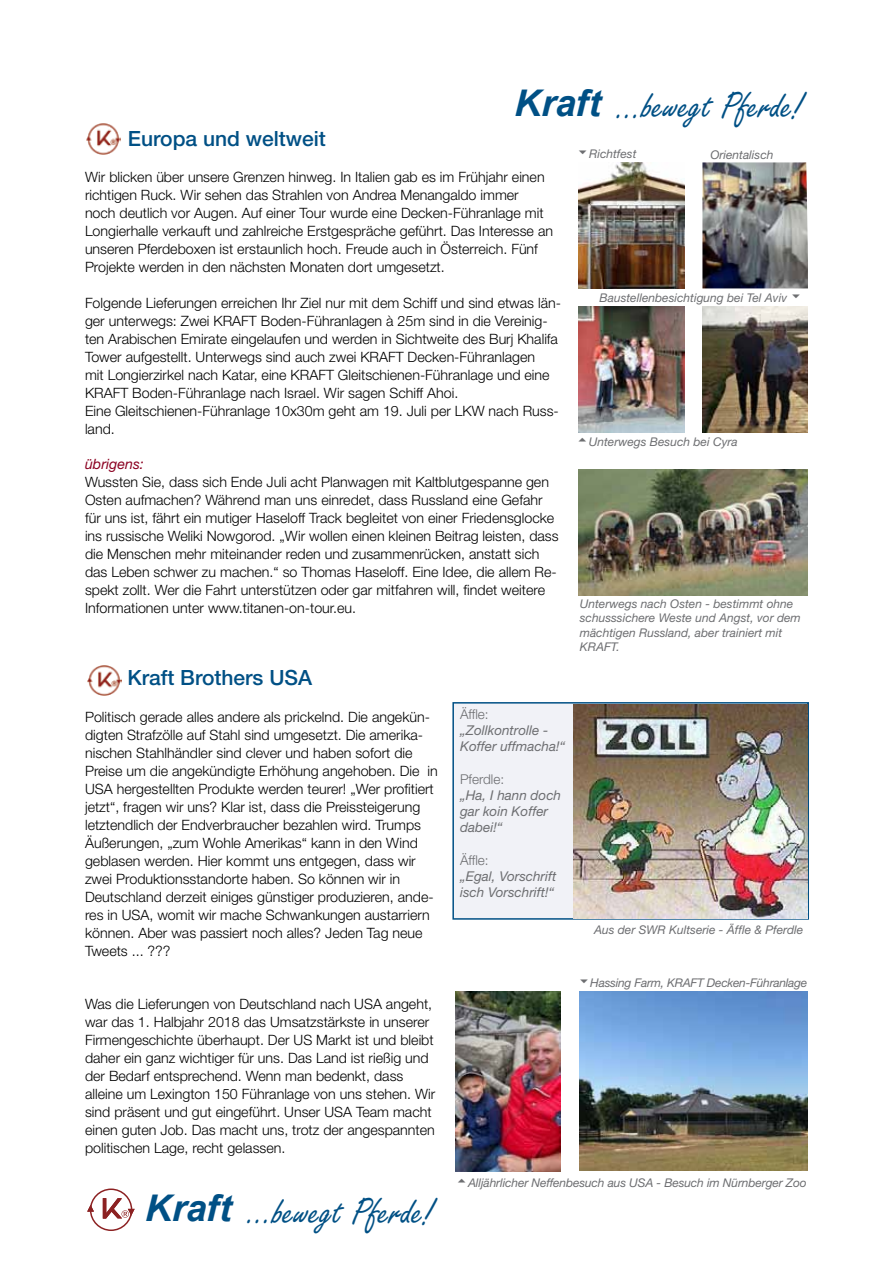
<style>
.page{position:relative;width:893px;height:1263px;background:#fff}
.page>*{position:absolute;margin:0;border:0;box-sizing:border-box;transform-origin:0 0}
.t1{font:40.05px "Freestyle Script";color:#005085}
.t2{font:500 21px "Helvetica Neue LT Std";color:#005085}
.t3{font:300 14.25px/18px "Helvetica Neue LT Std";color:#000}
.t4{font:italic 14.25px "Helvetica Neue LT Std";color:#8b0021}
.t5{font:italic 13.5px/16.2px "Helvetica Neue LT Std";color:#6d6e71}
.t6{font:300 13.5px "Helvetica Neue LT Std";color:#6d6e71}
.t7{font:italic 12px/14.4px "Helvetica Neue LT Std";color:#6d6e71}
.t8{font:italic 12px "Helvetica Neue LT Std";letter-spacing:-.02em;color:#6d6e71}
.s1{font-family:"Arial";font-weight:700;font-style:italic;font-size:36.75px}
</style>
<div class="page">
<div style="left:90px;top:1188px;width:42px;height:43px;border:1px solid #8c2122;border-radius:50%"></div>
<svg style="left:87px;top:1204px;width:7px;height:8px"></svg>
<svg style="left:103px;top:1198px;width:32px;height:21px"></svg>
<div style="left:452px;top:702px;width:357px;height:218px;background:#f1f2f7;border:2px solid #005085"></div>
<img style="left:573px;top:704px;width:234px;height:214px">
<img style="left:579px;top:306px;width:105px;height:126px">
<img style="left:579px;top:162px;width:105px;height:126px">
<img style="left:579px;top:992px;width:228px;height:179px">
<img style="left:87px;top:665px;width:34px;height:31px">
<img style="left:702px;top:162px;width:106px;height:126px">
<img style="left:86px;top:123px;width:34px;height:32px">
<img style="left:702px;top:306px;width:106px;height:126px">
<img style="left:579px;top:470px;width:229px;height:126px">
<img style="left:455px;top:992px;width:105px;height:180px">
<h1 class="t1" style="left:514px;top:84px;width:290px"><span class="s1">Kraft</span> ...bewegt Pferde!</h1>
<h2 class="t2" style="left:128px;top:126px;width:200px">Europa und weltweit</h2>
<p class="t3" style="left:85px;top:168px;width:470px">Wir blicken über unsere Grenzen hinweg. In Italien gab es im Frühjahr einen richtigen Ruck. Wir sehen das Strahlen von Andrea Menangaldo immer<br>noch deutlich vor Augen. Auf einer Tour wurde eine Decken-Führanlage mit Longierhalle verkauft und zahlreiche Erstgespräche geführt. Das Interesse an unseren Pferdeboxen ist erstaunlich hoch. Freude auch in Österreich. Fünf Projekte werden in den nächsten Monaten dort umgesetzt.</p>
<p class="t3" style="left:85px;top:294px;width:477px">Folgende Lieferungen erreichen Ihr Ziel nur mit dem Schiff und sind etwas län&shy;ger unterwegs: Zwei KRAFT Boden-Führanlagen à 25m sind in die Vereinig&shy;ten Arabischen Emirate eingelaufen und werden in Sichtweite des Burj Khalifa Tower aufgestellt. Unterwegs sind auch zwei KRAFT Decken-Führanlagen<br>mit Longierzirkel nach Katar, eine KRAFT Gleitschienen-Führanlage und eine KRAFT Boden-Führanlage nach Israel. Wir sagen Schiff Ahoi.<br>Eine Gleitschienen-Führanlage 10x30m geht am 19. Juli per LKW nach Russ&shy;land.</p>
<p class="t4" style="left:85px;top:455px;width:60px">übrigens:</p>
<p class="t3" style="left:85px;top:473px;width:475px">Wussten Sie, dass sich Ende Juli acht Planwagen mit Kaltblutgespanne gen Osten aufmachen? Während man uns einredet, dass Russland eine Gefahr für uns ist, fährt ein mutiger Haseloff Track begleitet von einer Friedensglocke ins russische Weliki Nowgorod. „Wir wollen einen kleinen Beitrag leisten, dass die Menschen mehr miteinander reden und zusammenrücken, anstatt sich das Leben schwer zu machen.“ so Thomas Haseloff. Eine Idee, die allem Re&shy;spekt zollt. Wer die Fahrt unterstützen oder gar mitfahren will, findet weitere Informationen unter www.titanen-on-tour.eu.</p>
<h2 class="t2" style="left:127px;top:665px;width:186px">Kraft Brothers USA</h2>
<p class="t3" style="left:85px;top:708px;width:354px">Politisch gerade alles andere als prickelnd. Die angekün&shy;digten Strafzölle auf Stahl sind umgesetzt. Die amerika&shy;nischen Stahlhändler sind clever und haben sofort die Preise um die angekündigte Erhöhung angehoben. Die in USA hergestellten Produkte werden teurer! „Wer profitiert jetzt“, fragen wir uns? Klar ist, dass die Preissteigerung letztendlich der Endverbraucher bezahlen wird. Trumps Äußerungen, „zum Wohle Amerikas“ kann in den Wind geblasen werden. Hier kommt uns entgegen, dass wir zwei Produktionsstandorte haben. So können wir in Deutschland derzeit einiges günstiger produzieren, ande&shy;res in USA, womit wir mache Schwankungen austarriern können. Aber was passiert noch alles? Jeden Tag neue Tweets ... ???</p>
<p class="t3" style="left:85px;top:995px;width:352px">Was die Lieferungen von Deutschland nach USA angeht, war das 1. Halbjahr 2018 das Umsatzstärkste in unserer Firmengeschichte überhaupt. Der US Markt ist und bleibt daher ein ganz wichtiger für uns. Das Land ist rießig und der Bedarf entsprechend. Wenn man bedenkt, dass alleine um Lexington 150 Führanlage von uns stehen. Wir sind präsent und gut eingeführt. Unser USA Team macht einen guten Job. Das macht uns, trotz der angespannten politischen Lage, recht gelassen.</p>
<p class="t6" style="left:460px;top:706px;width:30px">Äffle:</p>
<p class="t5" style="left:460px;top:722px;width:107px">„Zollkontrolle -<br>Koffer uffmacha!“</p>
<p class="t6" style="left:460px;top:771px;width:46px">Pferdle:</p>
<p class="t5" style="left:460px;top:787px;width:103px">„Ha, I hann doch gar koin Koffer dabei!“</p>
<p class="t6" style="left:460px;top:852px;width:30px">Äffle:</p>
<p class="t5" style="left:460px;top:868px;width:98px">„Egal, Vorschrift isch Vorschrift!“</p>
<p class="t7" style="left:589px;top:146px;width:49px">Richtfest</p>
<p class="t7" style="left:710px;top:147px;width:65px">Orientalisch</p>
<p class="t7" style="left:600px;top:290px;width:189px">Baustellenbesichtigung bei Tel Aviv</p>
<p class="t7" style="left:589px;top:434px;width:150px">Unterwegs Besuch bei Cyra</p>
<p class="t7" style="left:580px;top:596px;width:222px">Unterwegs nach Osten - bestimmt ohne schusssichere Weste und Angst, vor dem mächtigen Russland, aber trainiert mit<br>KRAFT.</p>
<p class="t7" style="left:594px;top:922px;width:211px">Aus der SWR Kultserie - Äffle &amp; Pferdle</p>
<p class="t8" style="left:590px;top:975px;width:219px">Hassing Farm, KRAFT Decken-Führanlage</p>
<h1 class="t1" style="left:145px;top:1189px;width:290px"><span class="s1">Kraft</span> ...bewegt Pferde!</h1>
<p class="t7" style="left:468px;top:1176px;width:340px">Alljährlicher Neffenbesuch aus USA - Besuch im Nürnberger Zoo</p>
</div>
